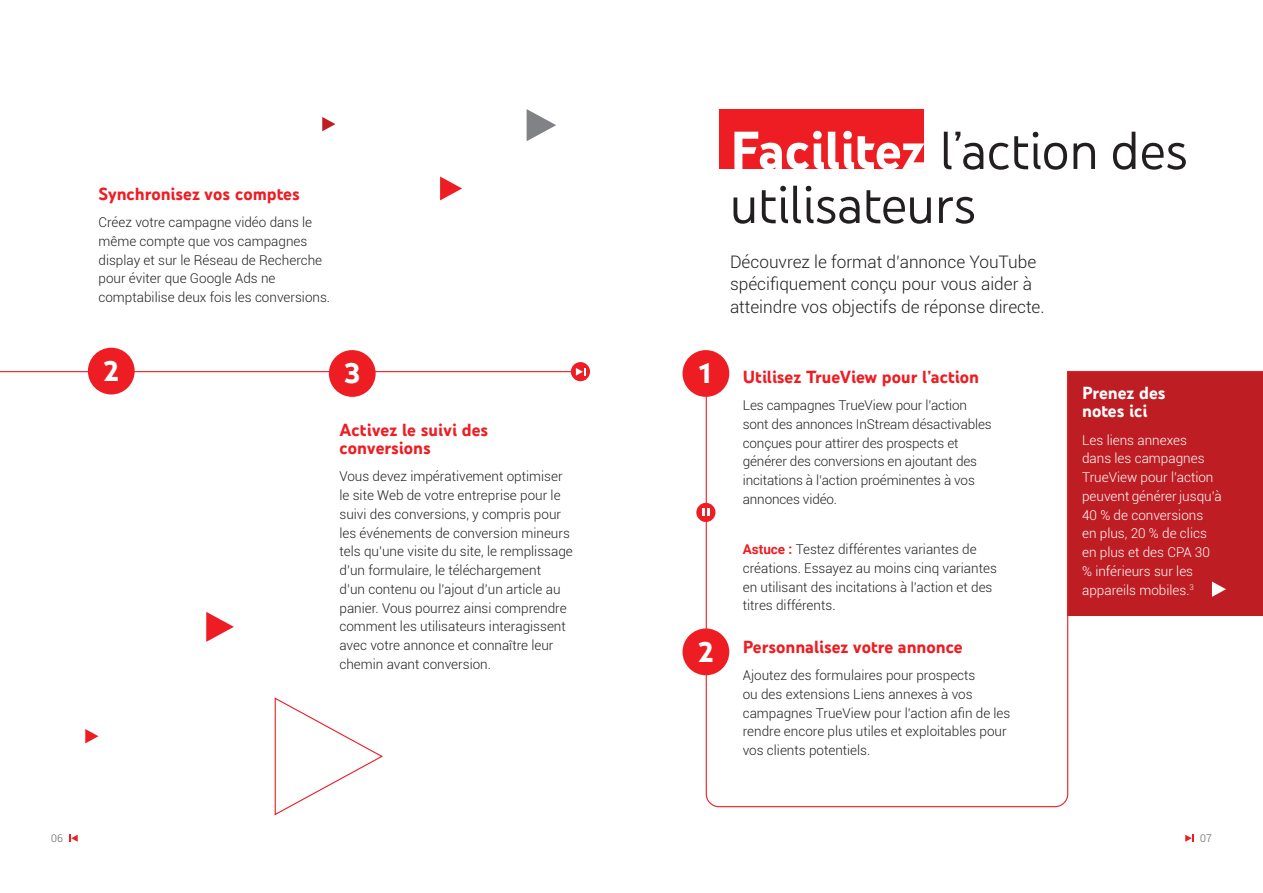
<style>
.page{position:relative;width:1263px;height:893px;background:#fff}
.page>*{position:absolute;margin:0;border:0;box-sizing:border-box;transform-origin:0 0}
.New_Header{font:54.75px/54px "You Tube Sans";color:#231f20}
.Step{font:700 29.1px "You Tube Sans";color:#fff}
.New_Step{font:700 18px/18px "You Tube Sans";color:#ee1d23}
.New_Step-2{font:700 18px/18px "You Tube Sans";color:#fff}
.New_intro{font:300 17.25px/22.5px "Roboto";color:#231f20}
.Body{font:300 13.5px/18.8px "Roboto";color:#231f20}
.Body-2{font:300 13.5px/18.8px "Roboto";color:#fff}
.YT_1{font:300 10.5px "Roboto";color:#57585a}
.s1{font-weight:700;color:#fff}
.s2{font-weight:700;color:#ee1d23}
</style>
<div class="page">
<div style="left:719px;top:109px;width:204px;height:59px;background:#ee1d23"></div>
<div style="left:1068px;top:372px;width:195px;height:244px;background:#be1e23"></div>
<hr style="left:0;top:371px;width:580px;height:1px;background:#ee1d23">
<div style="left:88px;top:348px;width:47px;height:46px;background:#ee1d23;border-radius:50%"></div>
<div style="left:329px;top:350px;width:47px;height:47px;background:#ee1d23;border-radius:50%"></div>
<div style="left:571px;top:362px;width:19px;height:19px;background:#ee1d23;border-radius:50%"></div>
<svg style="left:576px;top:368px;width:10px;height:8px"></svg>
<svg style="left:705px;top:370px;width:364px;height:438px"></svg>
<div style="left:682px;top:628px;width:47px;height:47px;background:#ee1d23;border-radius:50%"></div>
<div style="left:682px;top:350px;width:47px;height:47px;background:#ee1d23;border-radius:50%"></div>
<div style="left:696px;top:503px;width:19px;height:19px;background:#ee1d23;border-radius:50%"></div>
<svg style="left:702px;top:508px;width:7px;height:8px"></svg>
<hr style="left:1067px;top:371px;width:196px;height:1px;background:#ee1d23">
<svg style="left:1212px;top:581px;width:14px;height:16px"></svg>
<svg style="left:274px;top:697px;width:109px;height:119px"></svg>
<svg style="left:206px;top:612px;width:28px;height:30px"></svg>
<svg style="left:85px;top:729px;width:14px;height:14px"></svg>
<svg style="left:527px;top:109px;width:29px;height:32px"></svg>
<svg style="left:440px;top:176px;width:22px;height:24px"></svg>
<svg style="left:322px;top:117px;width:13px;height:14px"></svg>
<svg style="left:69px;top:835px;width:9px;height:7px"></svg>
<svg style="left:1185px;top:835px;width:9px;height:7px"></svg>
<p class="New_Step" style="left:99px;top:183px;width:203px">Synchronisez vos comptes</p>
<p class="Body" style="left:99px;top:213px;width:233px">Créez votre campagne vidéo dans le même compte que vos campagnes display et sur le Réseau de Recherche pour éviter que Google Ads ne comptabilise deux fois les conversions.</p>
<p class="Step" style="left:104px;top:347px;width:16px">2</p>
<p class="Step" style="left:344px;top:350px;width:17px">3</p>
<p class="New_Step" style="left:339px;top:419px;width:150px">Activez le suivi des conversions</p>
<p class="Body" style="left:339px;top:467px;width:235px">Vous devez impérativement optimiser le site Web de votre entreprise pour le suivi des conversions, y compris pour les événements de conversion mineurs tels qu’une visite du site, le remplissage d’un formulaire, le téléchargement<br>d’un contenu ou l’ajout d’un article au panier. Vous pourrez ainsi comprendre comment les utilisateurs interagissent avec votre annonce et connaître leur chemin avant conversion.</p>
<p class="New_Header" style="left:730px;top:119px;width:459px"><span class="s1">Facilitez</span> l’action des utilisateurs</p>
<p class="New_intro" style="left:730px;top:250px;width:316px">Découvrez le format d’annonce YouTube spécifiquement conçu pour vous aider à atteindre vos objectifs de réponse directe.</p>
<p class="Step" style="left:699px;top:350px;width:13px">1</p>
<p class="Step" style="left:698px;top:628px;width:16px">2</p>
<p class="New_Step" style="left:743px;top:366px;width:238px">Utilisez TrueView pour l’action</p>
<p class="Body" style="left:743px;top:395px;width:251px">Les campagnes TrueView pour l’action sont des annonces InStream désactivables conçues pour attirer des prospects et générer des conversions en ajoutant des incitations à l’action proéminentes à vos annonces vidéo.</p>
<p class="Body" style="left:743px;top:539px;width:256px"><span class="s2">Astuce :</span> Testez différentes variantes de créations. Essayez au moins cinq variantes en utilisant des incitations à l’action et des titres différents.</p>
<p class="New_Step" style="left:743px;top:636px;width:221px">Personnalisez votre annonce</p>
<p class="Body" style="left:743px;top:665px;width:269px">Ajoutez des formulaires pour prospects<br>ou des extensions Liens annexes à vos campagnes TrueView pour l’action afin de les rendre encore plus utiles et exploitables pour vos clients potentiels.</p>
<p class="New_Step-2" style="left:1082px;top:383px;width:85px">Prenez des notes ici</p>
<p class="Body-2" style="left:1082px;top:430px;width:141px">Les liens annexes<br>dans les campagnes<br>TrueView pour l’action peuvent générer jusqu’à<br>40 % de conversions<br>en plus, 20 % de clics en plus et des CPA 30 % inférieurs sur les appareils mobiles.<sup>3</sup></p>
<p class="YT_1" style="left:51px;top:831px;width:13px">06</p>
<p class="YT_1" style="left:1200px;top:831px;width:13px">07</p>
</div>
